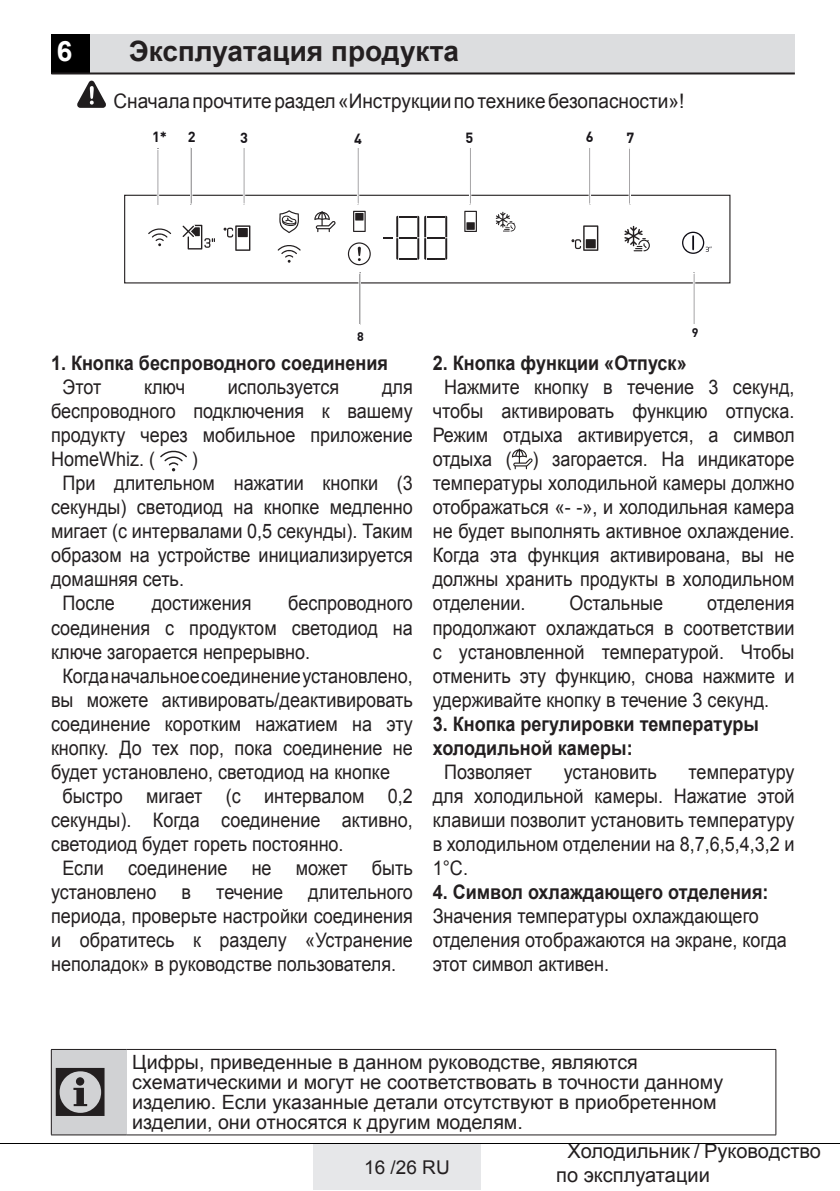
<style>
.page{position:relative;width:840px;height:1191px;background:#fff}
.page>*{position:absolute;margin:0;border:0;box-sizing:border-box;transform-origin:0 0}
.t1{font:70.8px "ZIWARNUN";color:#231f20}
.t2{font:700 28px "Arial";color:#231f20}
.t3{font:700 28px "Arial";color:#fff}
.t4{font:20px/24px "Arial";color:#231f20;text-align:justify;scale:.9 1}
.t5{font:700 20px/24px "Arial";color:#231f20;scale:.9 1}
.t6{font:20px "Arial";color:#231f20;scale:.95 1}
.t7{font:20px/24px "Arial";color:#231f20}
.t8{font:19.6px/20px "Arial";color:#231f20}
.t9{font:19px "Arial";color:#231f20}
.t10{font:700 14.4px "Grundig DIN";color:#18151a}
.t11{font:700 12.4px "Grundig DIN";color:#18151a}
</style>
<div class="page">
<div style="left:313px;top:1144px;width:168px;height:45px;background:#e6e7e9"></div>
<hr style="left:0;top:1143px;width:839px;height:1px;background:#000">
<div style="left:51px;top:34px;width:40px;height:40px;background:#000"></div>
<div style="left:91px;top:34px;width:703px;height:40px;background:#dcdddf"></div>
<hr style="left:51px;top:72px;width:743px;height:2px;background:#231f20">
<div style="left:51px;top:1049px;width:76px;height:86px;background:#d1d2d4"></div>
<hr style="left:51px;top:1134px;width:76px;height:1px;background:#231f20">
<hr style="left:127px;top:1134px;width:648px;height:1px;background:#231f20">
<hr style="left:51px;top:1049px;width:1px;height:85px;background:#231f20">
<hr style="left:775px;top:1049px;width:1px;height:85px;background:#231f20">
<hr style="left:51px;top:1049px;width:76px;height:1px;background:#231f20">
<hr style="left:127px;top:1049px;width:648px;height:1px;background:#231f20">
<div style="left:124px;top:195px;width:606px;height:88px;border:1px solid #231f20"></div>
<svg style="left:571px;top:225px;width:27px;height:26px"></svg>
<svg style="left:223px;top:225px;width:27px;height:26px"></svg>
<svg style="left:383px;top:216px;width:64px;height:44px"></svg>
<svg style="left:277px;top:245px;width:23px;height:18px"></svg>
<svg style="left:279px;top:210px;width:20px;height:23px"></svg>
<svg style="left:348px;top:242px;width:22px;height:23px"></svg>
<svg style="left:314px;top:211px;width:21px;height:21px"></svg>
<svg style="left:353px;top:211px;width:12px;height:21px"></svg>
<div style="left:355px;top:213px;width:8px;height:7px;background:#231f20"></div>
<svg style="left:464px;top:211px;width:12px;height:21px"></svg>
<div style="left:466px;top:222px;width:8px;height:8px;background:#231f20"></div>
<svg style="left:624px;top:226px;width:25px;height:25px"></svg>
<svg style="left:495px;top:212px;width:20px;height:20px"></svg>
<svg style="left:182px;top:225px;width:33px;height:24px"></svg>
<div style="left:190px;top:147px;width:2px;height:57px;border:1px solid #fff"></div>
<div style="left:243px;top:147px;width:2px;height:57px;border:1px solid #fff"></div>
<div style="left:357px;top:147px;width:1px;height:57px;border:1px solid #fff"></div>
<div style="left:588px;top:147px;width:2px;height:57px;border:1px solid #fff"></div>
<div style="left:628px;top:148px;width:2px;height:56px;border:1px solid #fff"></div>
<div style="left:358px;top:273px;width:2px;height:52px;border:1px solid #fff"></div>
<div style="left:693px;top:273px;width:1px;height:52px;border:1px solid #fff"></div>
<svg style="left:682px;top:232px;width:29px;height:22px"></svg>
<svg style="left:148px;top:228px;width:23px;height:18px"></svg>
<div style="left:157px;top:149px;width:2px;height:57px;border:1px solid #fff"></div>
<svg style="left:77px;top:81px;width:29px;height:27px"></svg>
<svg style="left:160px;top:450px;width:27px;height:21px"></svg>
<svg style="left:511px;top:448px;width:21px;height:21px"></svg>
<h2 class="t3" style="left:57px;top:35px;width:17px">6</h2>
<h2 class="t2" style="left:129px;top:35px;width:331px">Эксплуатация продукта</h2>
<p class="t6" style="left:113px;top:90px;width:602px">Сначала прочтите раздел «Инструкции по технике безопасности»!</p>
<p class="t10" style="left:152px;top:131px;width:16px">1*</p>
<p class="t10" style="left:187px;top:131px;width:9px">2</p>
<p class="t10" style="left:240px;top:132px;width:9px">3</p>
<p class="t10" style="left:354px;top:132px;width:9px">4</p>
<p class="t10" style="left:465px;top:132px;width:9px">5</p>
<p class="t10" style="left:585px;top:131px;width:9px">6</p>
<p class="t10" style="left:626px;top:132px;width:9px">7</p>
<p class="t11" style="left:357px;top:331px;width:8px">8</p>
<p class="t11" style="left:691px;top:328px;width:8px">9</p>
<p class="t5" style="left:51px;top:351px;width:375px">1. Кнопка беспроводного соединения</p>
<p class="t4" style="left:62px;top:375px;width:45px">Этот</p>
<p class="t4" style="left:144px;top:375px;width:47px">ключ</p>
<p class="t4" style="left:228px;top:375px;width:125px">используется</p>
<p class="t4" style="left:51px;top:375px;width:403px;text-indent:331px">для беспроводного подключения к вашему продукту через мобильное приложение HomeWhiz. (</p>
<p class="t4" style="left:192px;top:447px;width:8px">)</p>
<p class="t4" style="left:62px;top:471px;width:390px">При длительном нажатии кнопки (3</p>
<p class="t4" style="left:51px;top:495px;width:403px">секунды) светодиод на кнопке медленно</p>
<p class="t4" style="left:51px;top:519px;width:403px">мигает (с интервалами 0,5 секунды). Таким</p>
<p class="t4" style="left:51px;top:543px;width:403px">образом на устройстве инициализируется</p>
<p class="t4" style="left:51px;top:567px;width:149px">домашняя сеть.</p>
<p class="t4" style="left:62px;top:591px;width:60px">После</p>
<p class="t4" style="left:152px;top:591px;width:112px">достижения</p>
<p class="t4" style="left:288px;top:591px;width:140px">беспроводного</p>
<p class="t4" style="left:51px;top:615px;width:403px">соединения с продуктом светодиод на</p>
<p class="t4" style="left:51px;top:639px;width:289px">ключе загорается непрерывно.</p>
<p class="t4" style="left:62px;top:663px;width:390px">Когда начальное соединение установлено,</p>
<p class="t4" style="left:51px;top:687px;width:403px">вы можете активировать/деактивировать</p>
<p class="t4" style="left:51px;top:711px;width:403px">соединение коротким нажатием на эту</p>
<p class="t4" style="left:51px;top:735px;width:403px">кнопку. До тех пор, пока соединение не</p>
<p class="t4" style="left:51px;top:759px;width:378px">будет установлено, светодиод на кнопке</p>
<p class="t4" style="left:62px;top:783px;width:390px">быстро мигает (с интервалом 0,2</p>
<p class="t4" style="left:51px;top:807px;width:403px">секунды). Когда соединение активно,</p>
<p class="t4" style="left:51px;top:831px;width:326px">светодиод будет гореть постоянно.</p>
<p class="t4" style="left:62px;top:855px;width:390px">Если соединение не может быть</p>
<p class="t4" style="left:51px;top:879px;width:119px">установлено</p>
<p class="t4" style="left:181px;top:879px;width:12px">в</p>
<p class="t4" style="left:216px;top:879px;width:76px">течение</p>
<p class="t4" style="left:51px;top:879px;width:403px;text-indent:257px">длительного периода, проверьте настройки соединения и обратитесь к разделу «Устранение неполадок» в руководстве пользователя.</p>
<p class="t5" style="left:432px;top:351px;width:283px">2. Кнопка функции «Отпуск»</p>
<p class="t4" style="left:432px;top:375px;width:403px;text-indent:11px">Нажмите кнопку в течение 3 секунд, чтобы активировать функцию отпуска.<br>Режим отдыха активируется, а символ отдыха ( ) загорается. На индикаторе температуры холодильной камеры должно отображаться «- -», и холодильная камера не будет выполнять активное охлаждение.<br>Когда эта функция активирована, вы не должны хранить продукты в холодильном отделении.</p>
<p class="t4" style="left:569px;top:591px;width:106px">Остальные</p>
<p class="t4" style="left:432px;top:591px;width:403px;text-indent:274px">отделения продолжают охлаждаться в соответствии с установленной температурой. Чтобы отменить эту функцию, снова нажмите и удерживайте кнопку в течение 3 секунд.</p>
<p class="t5" style="left:432px;top:711px;width:364px">3. Кнопка регулировки температуры холодильной камеры:</p>
<p class="t4" style="left:444px;top:759px;width:99px">Позволяет</p>
<p class="t4" style="left:563px;top:759px;width:105px">установить</p>
<p class="t4" style="left:432px;top:759px;width:403px;text-indent:256px">температуру для холодильной камеры. Нажатие этой клавиши позволит установить температуру в холодильном отделении на 8,7,6,5,4,3,2 и 1°C.</p>
<p class="t5" style="left:432px;top:879px;width:374px">4. Символ охлаждающего отделения:</p>
<p class="t4" style="left:432px;top:903px;width:395px;text-align:left">Значения температуры охлаждающего отделения отображаются на экране, когда этот символ активен.</p>
<h1 class="t1" style="left:52px;top:1054px;width:62px">C</h1>
<p class="t8" style="left:132px;top:1052px;width:592px">Цифры, приведенные в данном руководстве, являются схематическими и могут не соответствовать в точности данному изделию. Если указанные детали отсутствуют в приобретенном изделии, они относятся к другим моделям.</p>
<p class="t9" style="left:364px;top:1156px;width:87px">16 /26 RU</p>
<p class="t7" style="left:556px;top:1139px;width:266px;text-indent:11px">Холодильник / Руководство по эксплуатации</p>
</div>
